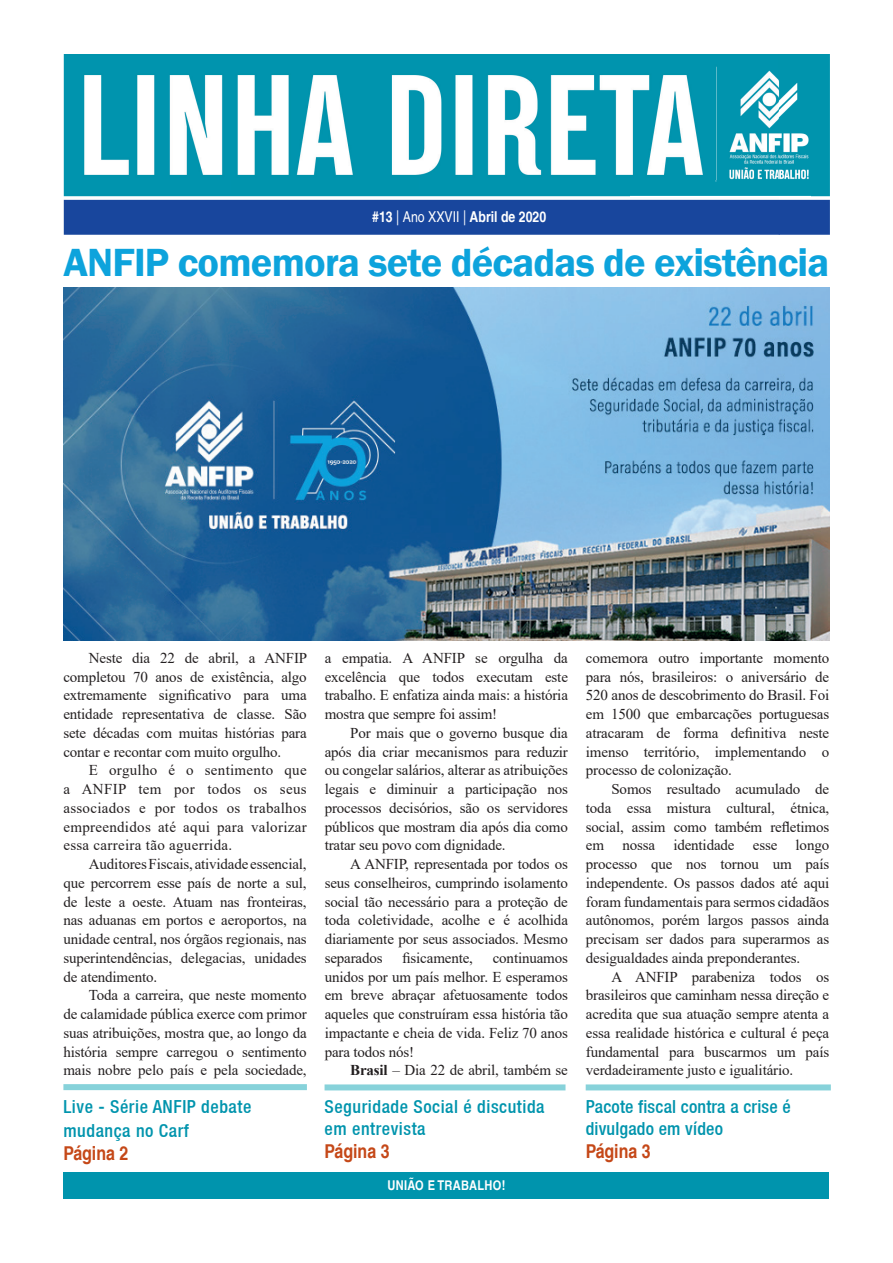
<style>
.page{position:relative;width:893px;height:1263px;background:#fff}
.page>*{position:absolute;margin:0;border:0;box-sizing:border-box;transform-origin:0 0}
.t1{font:600 40.35px "Franklin Gothic";letter-spacing:-.02em;color:#0da3dc}
.t2{font:700 condensed 19.5px "Helvetica LT";color:#c54818}
.t3{font:500 condensed 18px/21.6px "Helvetica Neue LT";letter-spacing:.03em;color:#0094ad}
.t4{font:500 condensed 18px/21.6px "Helvetica Neue LT";letter-spacing:.01em;color:#0094ad}
.t5{font:15px/18.8px "Times New Roman";letter-spacing:-.01em;color:#231f20;text-align:justify}
.t6{font:700 condensed 15px "Helvetica LT";color:#fff}
.t7{font:700 condensed 13.5px "Helvetica LT";letter-spacing:.025em;color:#fff}
.s1{font-weight:400}
.s2{font-weight:700}
</style>
<div class="page">
<div style="left:64px;top:1172px;width:765px;height:27px;background:#0094ad"></div>
<div style="left:325px;top:1084px;width:240px;height:6px;background:#87d2da"></div>
<div style="left:586px;top:1084px;width:245px;height:6px;background:#87d2da"></div>
<div style="left:63px;top:1084px;width:244px;height:6px;background:#87d2da"></div>
<img style="left:64px;top:54px;width:766px;height:181px">
<div style="left:232px;top:180px;width:187px;height:15px;background:#0094ad"></div>
<img style="left:631px;top:180px;width:179px;height:17px">
<img style="left:64px;top:287px;width:765px;height:353px">
<p class="t6" style="left:372px;top:207px;width:175px">#13 <span class="s1">| Ano XXVII |</span> Abril de 2020</p>
<h1 class="t1" style="left:63px;top:237px;width:767px">ANFIP comemora sete décadas de existência</h1>
<p class="t5" style="left:63px;top:648px;width:245px;text-indent:26px">Neste dia 22 de abril, a ANFIP completou 70 anos de existência, algo extremamente significativo para uma entidade representativa de classe. São sete décadas com muitas histórias para contar e recontar com muito orgulho.</p>
<p class="t5" style="left:63px;top:760px;width:245px;text-indent:26px">E orgulho é o sentimento que a ANFIP tem por todos os seus associados e por todos os trabalhos empreendidos até aqui para valorizar essa carreira tão aguerrida.</p>
<p class="t5" style="left:63px;top:854px;width:245px;text-indent:26px">Auditores Fiscais, atividade essencial, que percorrem esse país de norte a sul, de leste a oeste. Atuam nas fronteiras, nas aduanas em portos e aeroportos, na unidade central, nos órgãos regionais, nas superintendências, delegacias, unidades de atendimento.</p>
<p class="t5" style="left:63px;top:985px;width:245px;text-indent:26px">Toda a carreira, que neste momento de calamidade pública exerce com primor suas atribuições, mostra que, ao longo da história sempre carregou o sentimento mais nobre pelo país e pela sociedade,</p>
<p class="t3" style="left:63px;top:1094px;width:189px;line-height:24px">Live - Série ANFIP debate mudança no Carf</p>
<h2 class="t2" style="left:63px;top:1141px;width:66px">Página 2</h2>
<p class="t5" style="left:325px;top:648px;width:245px">a empatia. A ANFIP se orgulha da excelência que todos executam este trabalho. E enfatiza ainda mais: a história mostra que sempre foi assim!</p>
<p class="t5" style="left:325px;top:723px;width:245px;text-indent:26px">Por mais que o governo busque dia após dia criar mecanismos para reduzir ou congelar salários, alterar as atribuições legais e diminuir a participação nos processos decisórios, são os servidores públicos que mostram dia após dia como tratar seu povo com dignidade.</p>
<p class="t5" style="left:325px;top:854px;width:245px;text-indent:26px">A ANFIP, representada por todos os seus conselheiros, cumprindo isolamento social tão necessário para a proteção de toda coletividade, acolhe e é acolhida diariamente por seus associados. Mesmo separados</p>
<p class="t5" style="left:325px;top:948px;width:245px;text-indent:168px">continuamos unidos por um país melhor. E esperamos em breve abraçar afetuosamente todos aqueles que construíram essa história tão impactante e cheia de vida. Feliz 70 anos para todos nós!</p>
<p class="t5" style="left:350px;top:1060px;width:219px"><span class="s2">Brasil</span> – Dia 22 de abril, também se</p>
<p class="t5" style="left:402px;top:948px;width:72px">fisicamente,</p>
<p class="t3" style="left:325px;top:1095px;width:222px">Seguridade Social é discutida em entrevista</p>
<h2 class="t2" style="left:325px;top:1139px;width:66px">Página 3</h2>
<p class="t7" style="left:387px;top:1176px;width:120px">UNIÃO E TRABALHO!</p>
<p class="t5" style="left:586px;top:648px;width:245px">comemora outro importante momento para nós, brasileiros: o aniversário de 520 anos de descobrimento do Brasil. Foi em 1500 que embarcações portuguesas atracaram de forma definitiva neste imenso território, implementando o processo de colonização.</p>
<p class="t5" style="left:586px;top:779px;width:245px;text-indent:26px">Somos resultado acumulado de toda essa mistura cultural, étnica, social, assim como também refletimos em nossa identidade esse longo processo que nos tornou um país independente. Os passos dados até aqui foram fundamentais para sermos cidadãos autônomos, porém largos passos ainda precisam ser dados para superarmos as desigualdades ainda preponderantes.</p>
<p class="t5" style="left:586px;top:967px;width:245px;text-indent:26px">A ANFIP parabeniza todos os brasileiros que caminham nessa direção e acredita que sua atuação sempre atenta a essa realidade histórica e cultural é peça fundamental para buscarmos um país verdadeiramente justo e igualitário.</p>
<p class="t4" style="left:586px;top:1095px;width:207px">Pacote fiscal contra a crise é divulgado em vídeo</p>
<h2 class="t2" style="left:586px;top:1139px;width:66px">Página 3</h2>
</div>
